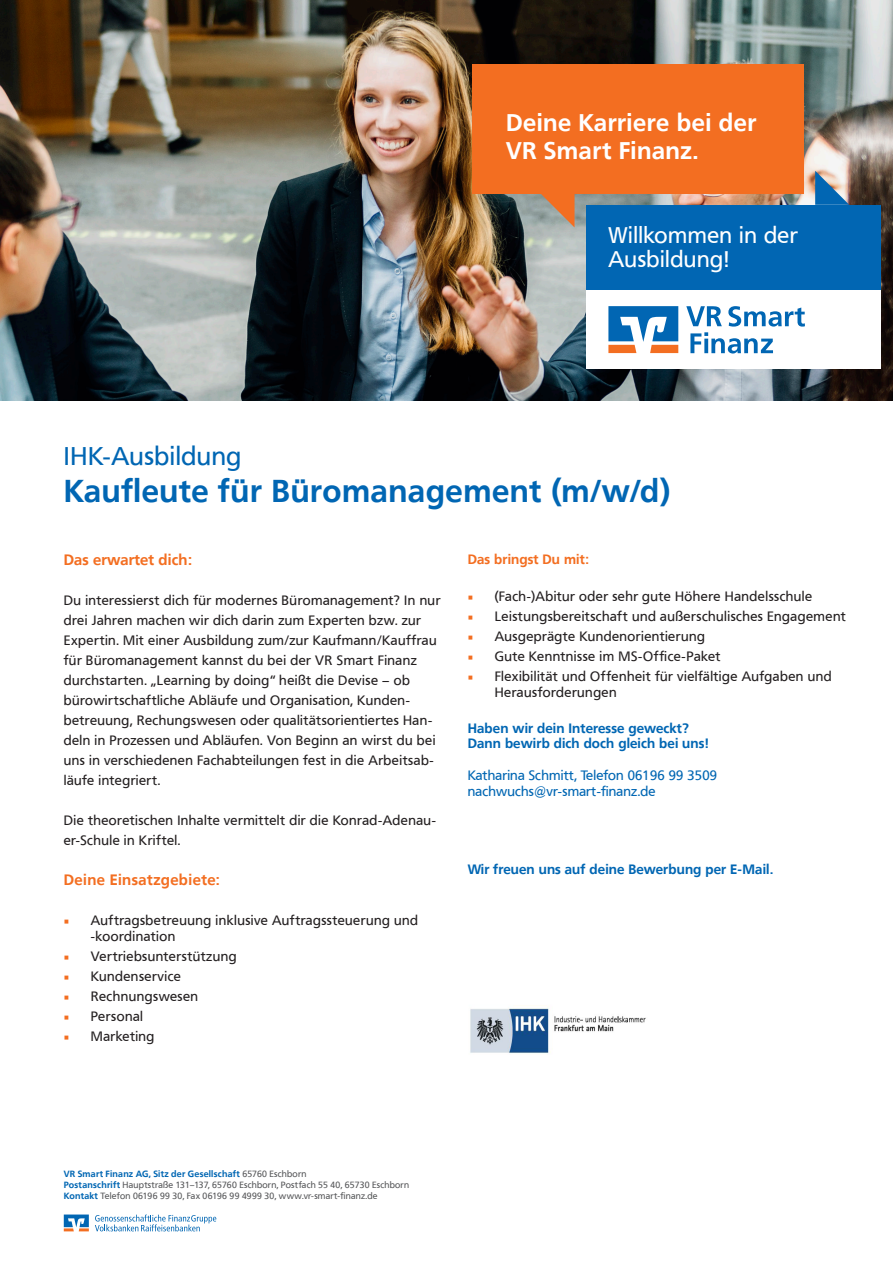
<style>
.page{position:relative;width:893px;height:1263px;background:#fff}
.page>*{position:absolute;margin:0;border:0;box-sizing:border-box;transform-origin:0 0}
.Überschrift___Zeile{font:700 31.5px "Frutiger VR";letter-spacing:.015em;color:#0166b3}
.Überschrift___Zeile-2{font:25.5px "Frutiger VR";letter-spacing:.02em;color:#0166b3}
.t1{font:700 24px/28.5px "Frutiger VR";letter-spacing:.02em;color:#fff}
.t2{font:22.5px/24px "Frutiger VR";letter-spacing:.02em;color:#fff}
.Text{font:700 15px "Frutiger VR";letter-spacing:.025em;color:#f36e21}
.Bullet{font:13.5px/15.8px "Frutiger VR";letter-spacing:.03em;color:#231f20}
.t3{font:700 13.5px "Frutiger VR";letter-spacing:.01em;color:#0166b3}
.t4{font:13.5px "Frutiger VR";letter-spacing:.01em;color:#0166b3}
.Text-2{font:700 13.5px "Frutiger VR";letter-spacing:.01em;color:#f36e21}
.Impressum{font:9px "Frutiger VR";letter-spacing:.025em;color:#57585a}
.Impressum-2{font:700 9px "Frutiger VR";letter-spacing:.025em;color:#0166b3}
.s1{font-family:"Minion Pro";color:#f36e21}
.s2{font-weight:400;color:#57585a}
.s3{font-weight:700;color:#0166b3}
</style>
<div class="page">
<svg style="left:95px;top:1214px;width:121px;height:17px"></svg>
<svg style="left:64px;top:1214px;width:25px;height:17px"></svg>
<img style="left:470px;top:1008px;width:176px;height:46px">
<img style="left:0;top:0;width:893px;height:401px">
<div style="left:472px;top:64px;width:332px;height:129px;background:#f36e21"></div>
<svg style="left:540px;top:193px;width:34px;height:34px"></svg>
<svg style="left:815px;top:171px;width:34px;height:34px"></svg>
<div style="left:586px;top:205px;width:294px;height:85px;background:#0166b3"></div>
<div style="left:586px;top:290px;width:294px;height:79px;background:#fff"></div>
<svg style="left:608px;top:306px;width:197px;height:48px"></svg>
<p class="t1" style="left:506px;top:108px;width:252px">Deine Karriere bei der<br>VR Smart Finanz.</p>
<p class="t2" style="left:608px;top:224px;width:191px">Willkommen in der<br>Ausbildung!</p>
<p class="Überschrift___Zeile-2" style="left:64px;top:441px;width:179px">IHK-Ausbildung</p>
<p class="Überschrift___Zeile" style="left:64px;top:472px;width:608px">Kaufleute für Büromanagement (m/w/d)</p>
<p class="Text" style="left:64px;top:551px;width:130px">Das erwartet dich:</p>
<p class="Bullet" style="left:64px;top:593px;width:378px">Du interessierst dich für modernes Büromanagement? In nur</p>
<p class="Bullet" style="left:64px;top:613px;width:359px">drei Jahren machen wir dich darin zum Experten bzw. zur</p>
<p class="Bullet" style="left:64px;top:633px;width:374px">Expertin. Mit einer Ausbildung zum/zur Kaufmann/Kauffrau</p>
<p class="Bullet" style="left:64px;top:653px;width:355px">für Büromanagement kannst du bei der VR Smart Finanz</p>
<p class="Bullet" style="left:64px;top:673px;width:348px">durchstarten. „Learning by doing“ heißt die Devise – ob</p>
<p class="Bullet" style="left:64px;top:693px;width:348px">bürowirtschaftliche Abläufe und Organisation, Kunden-</p>
<p class="Bullet" style="left:64px;top:713px;width:370px">betreuung, Rechungswesen oder qualitätsorientiertes Han-</p>
<p class="Bullet" style="left:64px;top:733px;width:373px">deln in Prozessen und Abläufen. Von Beginn an wirst du bei</p>
<p class="Bullet" style="left:64px;top:753px;width:372px">uns in verschiedenen Fachabteilungen fest in die Arbeitsab-</p>
<p class="Bullet" style="left:64px;top:773px;width:98px">läufe integriert.</p>
<p class="Bullet" style="left:64px;top:813px;width:374px">Die theoretischen Inhalte vermittelt dir die Konrad-Adenau-</p>
<p class="Bullet" style="left:64px;top:833px;width:118px">er-Schule in Kriftel.</p>
<p class="Text" style="left:64px;top:871px;width:157px">Deine Einsatzgebiete:</p>
<p class="Bullet" style="left:91px;top:913px;width:329px;text-indent:-27px"><span class="s1">■</span> Auftragsbetreuung inklusive Auftragssteuerung und -koordination</p>
<p class="Bullet" style="left:64px;top:949px;width:174px"><span class="s1">■</span> Vertriebsunterstützung</p>
<p class="Bullet" style="left:64px;top:969px;width:119px"><span class="s1">■</span> Kundenservice</p>
<p class="Bullet" style="left:64px;top:989px;width:136px"><span class="s1">■</span> Rechnungswesen</p>
<p class="Bullet" style="left:64px;top:1009px;width:81px"><span class="s1">■</span> Personal</p>
<p class="Bullet" style="left:64px;top:1029px;width:92px"><span class="s1">■</span> Marketing</p>
<p class="Text-2" style="left:468px;top:551px;width:123px">Das bringst Du mit:</p>
<p class="Bullet" style="left:468px;top:589px;width:346px"><span class="s1">■</span> (Fach-)Abitur oder sehr gute Höhere Handelsschule</p>
<p class="Bullet" style="left:468px;top:609px;width:380px"><span class="s1">■</span> Leistungsbereitschaft und außerschulisches Engagement</p>
<p class="Bullet" style="left:468px;top:629px;width:239px"><span class="s1">■</span> Ausgeprägte Kundenorientierung</p>
<p class="Bullet" style="left:468px;top:649px;width:254px"><span class="s1">■</span> Gute Kenntnisse im MS-Office-Paket</p>
<p class="Bullet" style="left:495px;top:669px;width:338px;text-indent:-27px"><span class="s1">■</span> Flexibilität und Offenheit für vielfältige Aufgaben und<br>Herausforderungen</p>
<p class="t3" style="left:468px;top:720px;width:223px">Haben wir dein Interesse geweckt?</p>
<p class="t3" style="left:468px;top:735px;width:242px">Dann bewirb dich doch gleich bei uns!</p>
<p class="t4" style="left:468px;top:767px;width:251px">Katharina Schmitt, Telefon 06196 99 3509</p>
<p class="t4" style="left:468px;top:783px;width:189px">nachwuchs@vr-smart-finanz.de</p>
<p class="t3" style="left:468px;top:861px;width:307px">Wir freuen uns auf deine Bewerbung per E-Mail.</p>
<p class="Impressum-2" style="left:64px;top:1168px;width:244px">VR Smart Finanz AG, Sitz der Gesellschaft <span class="s2">65760 Eschborn</span></p>
<p class="Impressum" style="left:64px;top:1179px;width:347px"><span class="s3">Postanschrift</span> Hauptstraße 131–137, 65760 Eschborn, Postfach 55 40, 65730 Eschborn</p>
<p class="Impressum" style="left:64px;top:1190px;width:315px"><span class="s3">Kontakt</span> Telefon 06196 99 30, Fax 06196 99 4999 30, www.vr-smart-finanz.de</p>
</div>
